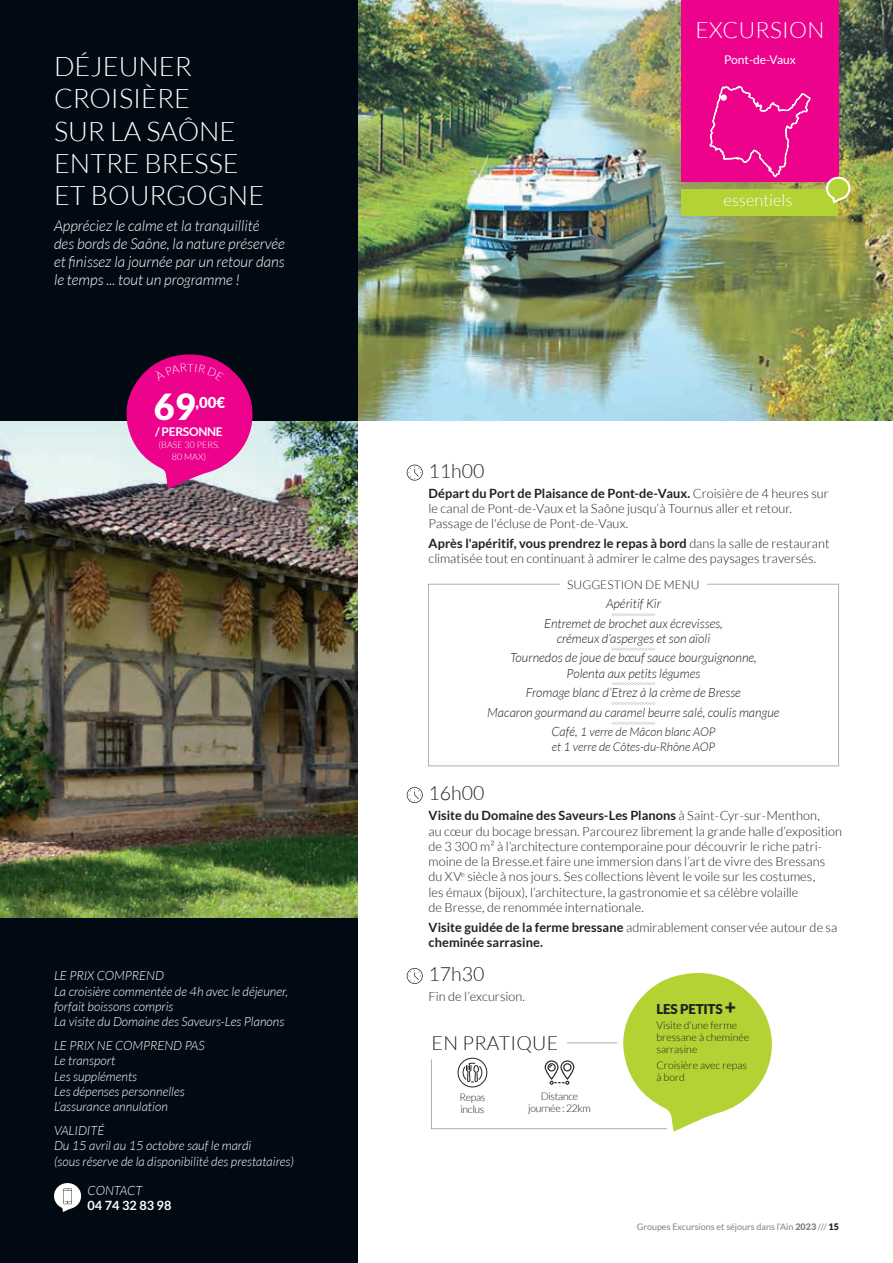
<style>
.page{position:relative;width:893px;height:1263px;background:#fff}
.page>*{position:absolute;margin:0;border:0;box-sizing:border-box;transform-origin:0 0}
.t1{font:900 36px "Lato";color:#fff}
.t2{font:300 27px/32.4px "Lato";color:#fff}
.t3{font:300 22.5px "Lato";letter-spacing:.015em;color:#fff}
.t4{font:300 19.5px "Lato";color:#231f20}
.t5{font:300 16.5px "Lato";color:#fff}
.t6{font:italic 300 15px/18px "Lato";color:#fff}
.t7{font:900 15px "Lato";color:#fff}
.t8{font:900 13.5px "Lato";letter-spacing:-.02em;color:#231f20}
.t9{font:300 12.75px/15.3px "Lato";letter-spacing:.005em;color:#231f20}
.t10{font:italic 300 12.75px/15.3px "Lato";color:#fff}
.t11{font:italic 300 12.75px/19.5px "Lato";color:#231f20;text-align:center}
.t12{font:700 12.75px/15.3px "Lato";letter-spacing:.01em;color:#231f20}
.t13{font:700 12.75px "Lato";color:#fff}
.t14{font:italic 300 12px/14.4px "Lato";color:#231f20}
.t15{font:300 12px "Lato";color:#231f20}
.t16{font:12px "Lato";color:#fff}
.t17{font:700 12px "Lato";letter-spacing:-.025em;color:#fff}
.t18{font:300 10.5px/12px "Lato";color:#231f20}
.t19{font:300 10.5px/12px "Lato";letter-spacing:-.03em;color:#231f20}
.t20{font:9px "Lato";color:#808285}
.t21{font:300 9px/12px "Lato";color:#fff;text-align:center}
.s1{font-weight:700}
.s2{font-size:12.75px}
.s3{font-weight:300}
.s4{font-size:19.5px}
.s5{font-weight:900}
.s6{font-weight:900;color:#231f20}
</style>
<div class="page">
<img style="left:0;top:421px;width:357px;height:497px">
<div style="left:0;top:918px;width:357px;height:345px;background:#010a13"></div>
<img style="left:357px;top:0;width:536px;height:421px">
<svg style="left:407px;top:465px;width:16px;height:16px"></svg>
<svg style="left:407px;top:787px;width:16px;height:16px"></svg>
<svg style="left:407px;top:968px;width:16px;height:16px"></svg>
<svg style="left:428px;top:584px;width:411px;height:182px"></svg>
<div style="left:560px;top:575px;width:147px;height:17px;background:#fff"></div>
<div style="left:0;top:0;width:357px;height:421px;background:#010a13"></div>
<svg style="left:431px;top:973px;width:341px;height:159px"></svg>
<svg style="left:54px;top:1183px;width:28px;height:29px"></svg>
<svg style="left:612px;top:613px;width:43px;height:3px"></svg>
<svg style="left:612px;top:648px;width:43px;height:3px"></svg>
<svg style="left:612px;top:682px;width:43px;height:3px"></svg>
<svg style="left:612px;top:702px;width:43px;height:3px"></svg>
<svg style="left:612px;top:722px;width:43px;height:3px"></svg>
<div style="left:681px;top:0;width:158px;height:182px;background:#ed028c"></div>
<svg style="left:709px;top:85px;width:102px;height:93px"></svg>
<div style="left:721px;top:94px;width:6px;height:7px;background:#fff;border-radius:50%"></div>
<div style="left:681px;top:189px;width:157px;height:26px;background:#b3d234"></div>
<svg style="left:826px;top:177px;width:24px;height:26px"></svg>
<svg style="left:124px;top:354px;width:134px;height:135px;background:#ca2f8d"></svg>
<h2 class="t2" style="left:54px;top:50px;width:212px">DÉJEUNER<br>CROISIÈRE<br>SUR LA SAÔNE<br>ENTRE BRESSE<br>ET BOURGOGNE</h2>
<p class="t6" style="left:54px;top:217px;width:232px">Appréciez le calme et la tranquillité<br>des bords de Saône, la nature préservée et finissez la journée par un retour dans le temps ... tout un programme !</p>
<h1 class="t1" style="left:154px;top:386px;width:43px">69</h1>
<p class="t7" style="left:196px;top:394px;width:31px">,00€</p>
<p class="t17" style="left:155px;top:425px;width:69px">/ PERSONNE</p>
<p class="t21" style="left:159px;top:439px;width:63px">(BASE 30 PERS.<br>80 MAX)</p>
<h3 class="t3" style="left:695px;top:18px;width:131px">EXCURSION</h3>
<p class="t16" style="left:724px;top:53px;width:73px">Pont-de-Vaux</p>
<h3 class="t4" style="left:429px;top:460px;width:57px">11h00</h3>
<p class="t5" style="left:723px;top:192px;width:71px">essentiels</p>
<p class="t9" style="left:429px;top:486px;width:402px"><span class="s1">Départ du Port de Plaisance de Pont-de-Vaux.</span> Croisière de 4 heures sur le canal de Pont-de-Vaux et la Saône jusqu’à Tournus aller et retour.<br>Passage de l'écluse de Pont-de-Vaux.</p>
<p class="t9" style="left:429px;top:536px;width:402px"><span class="s1">Après l'apéritif, vous prendrez le repas à bord</span> dans la salle de restaurant climatisée tout en continuant à admirer le calme des paysages traversés.</p>
<p class="t15" style="left:567px;top:578px;width:134px">SUGGESTION DE MENU</p>
<p class="t11" style="left:544px;top:594px;width:180px">Apéritif Kir<br>Entremet de brochet aux écrevisses,</p>
<p class="t11" style="left:510px;top:629px;width:248px">crémeux d’asperges et son aïoli<br>Tournedos de joue de bœuf sauce bourguignonne,</p>
<p class="t11" style="left:487px;top:664px;width:294px">Polenta aux petits légumes<br>Fromage blanc d’Etrez à la crème de Bresse<br>Macaron gourmand au caramel beurre salé, coulis mangue</p>
<p class="t14" style="left:551px;top:725px;width:165px"><span class="s2">Café,</span> 1 verre de Mâcon blanc AOP et 1 verre de Côtes-du-Rhône AOP</p>
<h3 class="t4" style="left:429px;top:783px;width:57px">16h00</h3>
<p class="t9" style="left:429px;top:808px;width:415px"><span class="s1">Visite du Domaine des Saveurs-Les Planons</span> à Saint-Cyr-sur-Menthon,<br>au cœur du bocage bressan. Parcourez librement la grande halle d’exposition de 3 300 m² à l’architecture contemporaine pour découvrir le riche patri&shy;moine de la Bresse.et faire une immersion dans l’art de vivre des Bressans du XV<sup>e</sup> siècle à nos jours. Ses collections lèvent le voile sur les costumes,<br>les émaux (bijoux), l’architecture, la gastronomie et sa célèbre volaille<br>de Bresse, de renommée internationale.</p>
<p class="t12" style="left:429px;top:919px;width:410px">Visite guidée de la ferme bressane <span class="s3">admirablement conservée autour de sa </span>cheminée sarrasine.</p>
<p class="t10" style="left:54px;top:968px;width:111px">LE PRIX COMPREND</p>
<h3 class="t4" style="left:429px;top:963px;width:57px">17h30</h3>
<p class="t10" style="left:54px;top:984px;width:235px">La croisière commentée de 4h avec le déjeuner, forfait boissons compris<br>La visite du Domaine des Saveurs-Les Planons</p>
<p class="t10" style="left:54px;top:1038px;width:152px">LE PRIX NE COMPREND PAS<br>Le transport<br>Les suppléments<br>Les dépenses personnelles<br>L’assurance annulation</p>
<p class="t10" style="left:54px;top:1123px;width:241px">VALIDITÉ<br>Du 15 avril au 15 octobre sauf le mardi<br>(sous réserve de la disponibilité des prestataires)</p>
<p class="t9" style="left:429px;top:988px;width:98px">Fin de l’excursion.</p>
<h3 class="t4" style="left:432px;top:1032px;width:128px">EN PRATIQUE</h3>
<p class="t19" style="left:459px;top:1091px;width:27px">Repas inclus</p>
<p class="t19" style="left:528px;top:1090px;width:64px;text-align:center">Distance journée : 22km</p>
<p class="t10" style="left:88px;top:1183px;width:56px">CONTACT</p>
<p class="t13" style="left:88px;top:1198px;width:85px">04 74 32 83 98</p>
<p class="t8" style="left:656px;top:1001px;width:81px">LES PETITS <span class="s4">+</span></p>
<p class="t18" style="left:656px;top:1019px;width:94px">Visite d’une ferme bressane à cheminée sarrasine</p>
<p class="t18" style="left:656px;top:1059px;width:92px">Croisière avec repas à bord</p>
<p class="t20" style="left:637px;top:1222px;width:204px">Groupes Excursions et séjours dans l’Ain <span class="s5">2023</span> /// <span class="s6">15</span></p>
</div>
